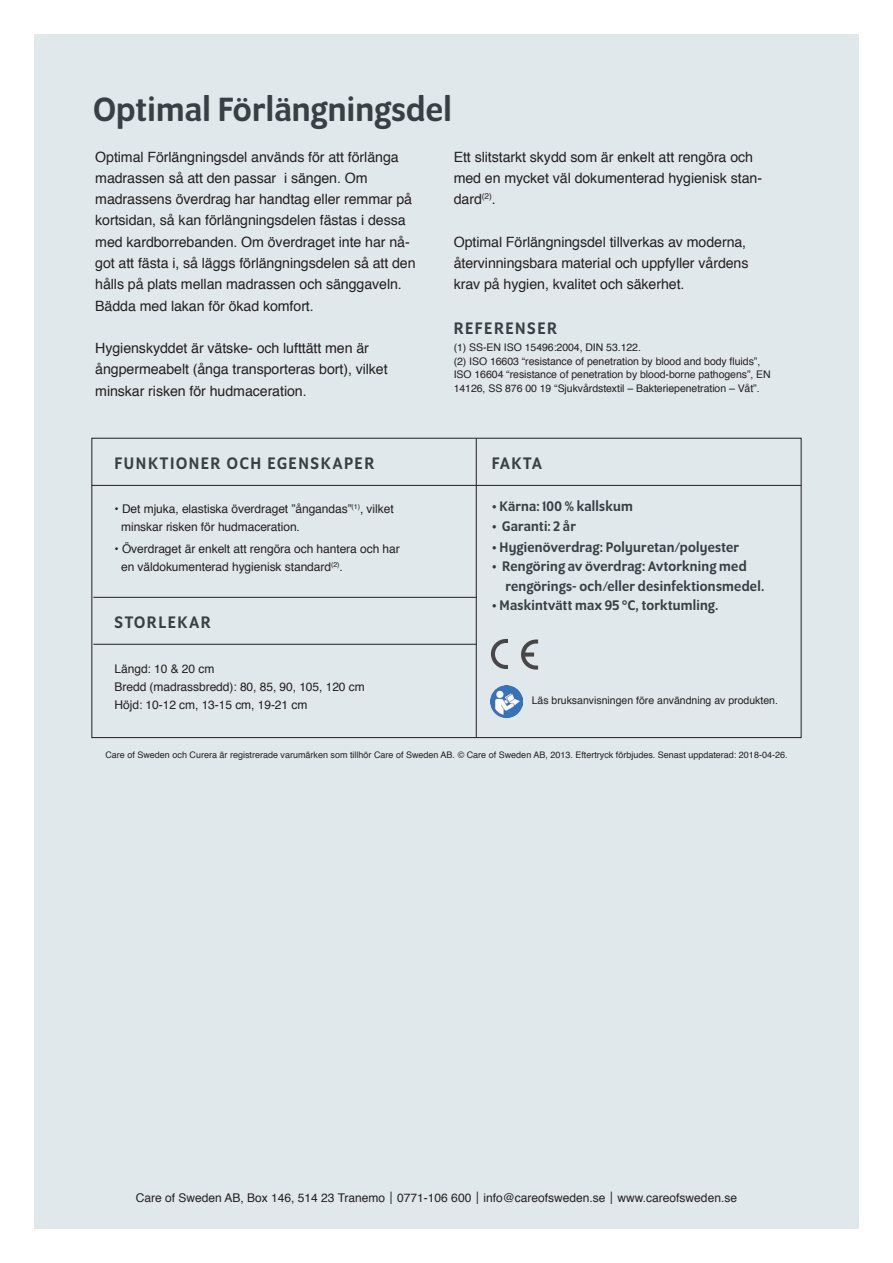
<style>
.page{position:relative;width:893px;height:1263px;background:#fff}
.page>*{position:absolute;margin:0;border:0;box-sizing:border-box;transform-origin:0 0}
.t1{font:500 36.3px "Program OT";letter-spacing:.01em;color:#3a3f46}
.t2{font:500 18px "Program OT";letter-spacing:.09em;color:#3a3f46}
.t3{font:500 15px "Program OT";letter-spacing:.015em;color:#3a3f46}
.t4{font:14.25px/21.3px "Helvetica";letter-spacing:-.005em;color:#231f20}
.t5{font:12px/18px "Helvetica";letter-spacing:-.005em;color:#231f20}
.t6{font:10.5px/13.5px "Helvetica";letter-spacing:-.005em;color:#231f20}
.t7{font:9px "Helvetica";color:#231f20}
</style>
<div class="page">
<div style="left:34px;top:34px;width:825px;height:1195px;background:#e0e8ec"></div>
<hr style="left:92px;top:485px;width:709px;height:1px;background:#231f20">
<hr style="left:476px;top:438px;width:1px;height:300px;background:#231f20">
<img style="left:491px;top:685px;width:32px;height:32px">
<hr style="left:93px;top:597px;width:383px;height:1px;background:#231f20">
<hr style="left:93px;top:644px;width:383px;height:1px;background:#231f20">
<svg style="left:491px;top:639px;width:17px;height:30px"></svg>
<svg style="left:521px;top:639px;width:17px;height:31px"></svg>
<p class="t1" style="left:94px;top:88px;width:360px">Optimal Förlängningsdel</p>
<p class="t4" style="left:95px;top:146px;width:322px">Optimal Förlängningsdel används för att förlänga madrassen så att den passar i sängen. Om madrassens överdrag har handtag eller remmar på kortsidan, så kan förlängningsdelen fästas i dessa med kardborrebanden. Om överdraget inte har nå&shy;got att fästa i, så läggs förlängningsdelen så att den hålls på plats mellan madrassen och sänggaveln.<br>Bädda med lakan för ökad komfort.</p>
<p class="t4" style="left:95px;top:338px;width:275px">Hygienskyddet är vätske- och lufttätt men är</p>
<p class="t4" style="left:95px;top:359px;width:294px">ångpermeabelt (ånga transporteras bort), vilket minskar risken för hudmaceration.</p>
<p class="t4" style="left:454px;top:146px;width:310px">Ett slitstarkt skydd som är enkelt att rengöra och med en mycket väl dokumenterad hygienisk stan&shy;dard<sup>(2)</sup>.</p>
<p class="t4" style="left:454px;top:231px;width:294px">Optimal Förlängningsdel tillverkas av moderna,</p>
<p class="t4" style="left:454px;top:253px;width:296px">återvinningsbara material och uppfyller vårdens krav på hygien, kvalitet och säkerhet.</p>
<p class="t2" style="left:454px;top:318px;width:105px">REFERENSER</p>
<p class="t6" style="left:454px;top:341px;width:189px">(1) SS-EN ISO 15496:2004, DIN 53.122.</p>
<p class="t6" style="left:454px;top:355px;width:319px">(2) ISO 16603 “resistance of penetration by blood and body fluids”,<br>ISO 16604 “resistance of penetration by blood-borne pathogens”, EN<br>14126, SS 876 00 19 “Sjukvårdstextil – Bakteriepenetration – Våt”.</p>
<p class="t2" style="left:115px;top:453px;width:261px">FUNKTIONER OCH EGENSKAPER</p>
<p class="t2" style="left:492px;top:453px;width:51px">FAKTA</p>
<p class="t5" style="left:121px;top:500px;width:274px;text-indent:-7px">• Det mjuka, elastiska överdraget ”ångandas”<sup>(1)</sup>, vilket minskar risken för hudmaceration.</p>
<p class="t5" style="left:121px;top:540px;width:280px;text-indent:-7px">• Överdraget är enkelt att rengöra och hantera och har en väldokumenterad hygienisk standard<sup>(2)</sup>.</p>
<p class="t2" style="left:115px;top:612px;width:97px">STORLEKAR</p>
<p class="t5" style="left:115px;top:660px;width:101px">Längd: 10 &amp; 20 cm</p>
<p class="t5" style="left:115px;top:678px;width:252px">Bredd (madrassbredd): 80, 85, 90, 105, 120 cm</p>
<p class="t5" style="left:115px;top:696px;width:194px">Höjd: 10-12 cm, 13-15 cm, 19-21 cm</p>
<p class="t3" style="left:492px;top:498px;width:142px">• Kärna: 100 % kallskum</p>
<p class="t3" style="left:492px;top:517px;width:85px">• Garanti: 2 år</p>
<p class="t3" style="left:492px;top:538px;width:248px">• Hygienöverdrag: Polyuretan/polyester</p>
<p class="t3" style="left:492px;top:558px;width:256px">• Rengöring av överdrag: Avtorkning med</p>
<p class="t3" style="left:505px;top:577px;width:260px">rengörings- och/eller desinfektionsmedel.</p>
<p class="t3" style="left:492px;top:597px;width:228px">• Maskintvätt max 95 °C, torktumling.</p>
<p class="t6" style="left:532px;top:694px;width:248px">Läs bruksanvisningen före användning av produkten.</p>
<p class="t7" style="left:105px;top:748px;width:683px">Care of Sweden och Curera är registrerade varumärken som tillhör Care of Sweden AB. © Care of Sweden AB, 2013. Eftertryck förbjudes. Senast uppdaterad: 2018-04-26.</p>
<p class="t5" style="left:136px;top:1189px;width:603px">Care of Sweden AB, Box 146, 514 23 Tranemo│0771-106 600│info@careofsweden.se│www.careofsweden.se</p>
</div>
